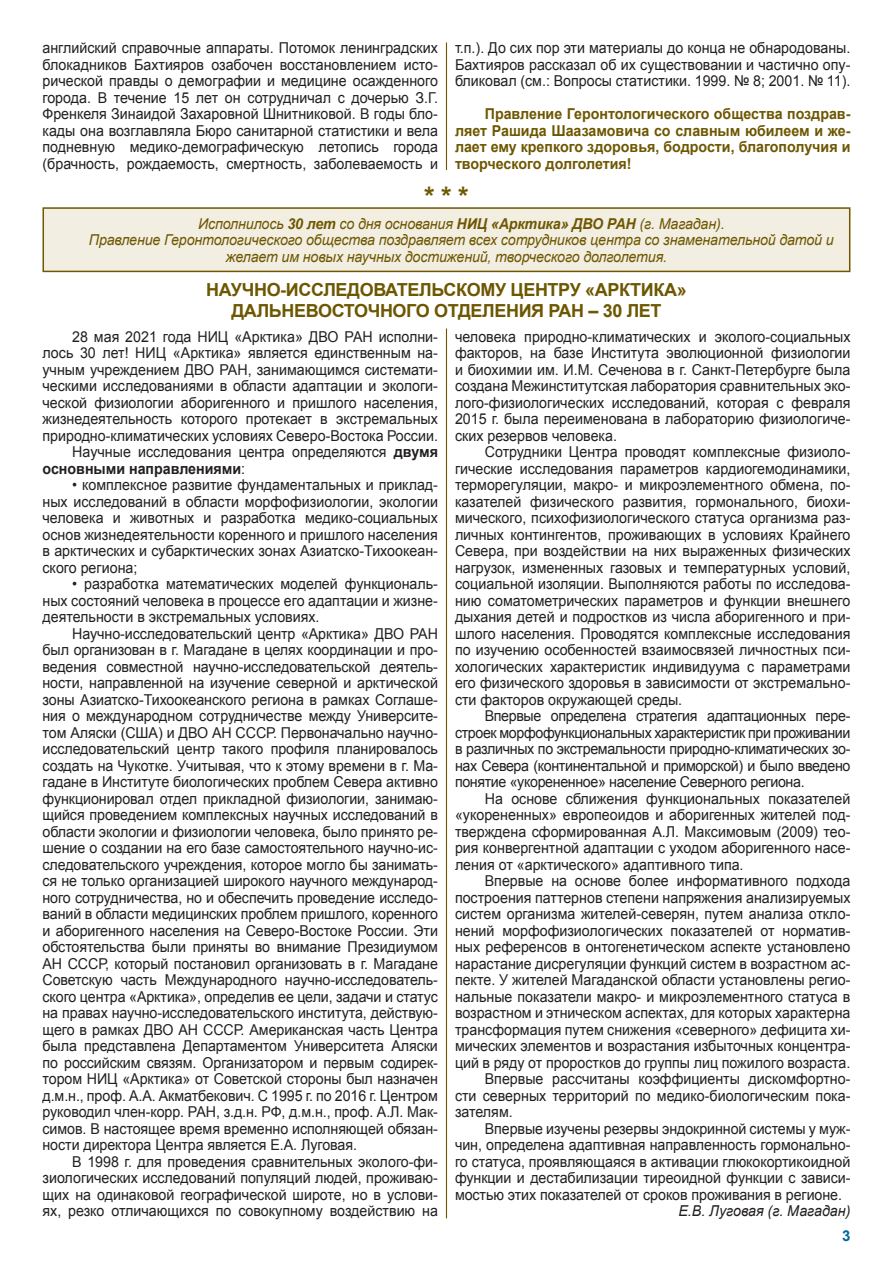
<style>
.page{position:relative;width:893px;height:1263px;background:#fff}
.page>*{position:absolute;margin:0;border:0;box-sizing:border-box;transform-origin:0 0}
.Заголовок_01{font:700 27px "Arial";color:#6d5700}
.Заголовок_01-2{font:700 18px "Arial";letter-spacing:-.02em;color:#6d5700}
.Текст_01{font:15px/16.5px "Arial";color:#231f20;text-align:justify;scale:.95 1}
.Текст_01-2{font:italic 15px/16.5px "Arial";letter-spacing:-.01em;color:#6d5700;scale:.95 1}
.Текст_01-3{font:700 15px/16.5px "Arial";color:#6d5700;text-align:justify;scale:.95 1}
.Текст_01-4{font:italic 15px "Arial";color:#231f20;scale:.95 1}
.t1{font:700 15px "Arial";color:#0068a0}
.s1{font-weight:700}
</style>
<div class="page">
<hr style="left:446px;top:43px;width:1px;height:127px;background:#6d5700">
<div style="left:43px;top:208px;width:807px;height:63px;background:#f3eee2"></div>
<div style="left:43px;top:207px;width:807px;height:65px;border:2px solid #6d5700"></div>
<hr style="left:446px;top:328px;width:1px;height:890px;background:#6d5700">
<p class="Текст_01" style="left:43px;top:40px;width:418px">английский справочные аппараты. Потомок ленинградских блокадников Бахтияров озабочен восстановлением исто&shy;рической правды о демографии и медицине осажденного города. В течение 15 лет он сотрудничал с дочерью З.Г.<br>Френкеля Зинаидой Захаровной Шнитниковой. В годы бло&shy;кады она возглавляла Бюро санитарной статистики и вела подневную медико-демографическую летопись города (брачность, рождаемость, смертность, заболеваемость и</p>
<p class="Текст_01" style="left:455px;top:40px;width:418px">т.п.). До сих пор эти материалы до конца не обнародованы.<br>Бахтияров рассказал об их существовании и частично опу&shy;бликовал (см.: Вопросы статистики. 1999. № 8; 2001. № 11).</p>
<p class="Текст_01-3" style="left:455px;top:106px;width:418px;text-indent:30px">Правление Геронтологического общества поздрав&shy;ляет Рашида Шаазамовича со славным юбилеем и же&shy;лает ему крепкого здоровья, бодрости, благополучия и творческого долголетия!</p>
<p class="Заголовок_01" style="left:424px;top:178px;width:46px">* * *</p>
<p class="Текст_01-2" style="left:198px;top:215px;width:556px">Исполнилось <span class="s1">30 лет</span> со дня основания <span class="s1">НИЦ «Арктика» ДВО РАН</span> (г. Магадан).</p>
<p class="Текст_01-2" style="left:226px;top:232px;width:641px;text-indent:-137px">Правление Геронтологического общества поздравляет всех сотрудников центра со знаменательной датой и желает им новых научных достижений, творческого долголетия.</p>
<p class="Заголовок_01-2" style="left:206px;top:278px;width:482px">НАУЧНО-ИССЛЕДОВАТЕЛЬСКОМУ ЦЕНТРУ «АРКТИКА»</p>
<p class="Заголовок_01-2" style="left:231px;top:299px;width:432px">ДАЛЬНЕВОСТОЧНОГО ОТДЕЛЕНИЯ РАН – 30 ЛЕТ</p>
<p class="Текст_01" style="left:43px;top:328px;width:418px;text-indent:30px">28 мая 2021 года НИЦ «Арктика» ДВО РАН исполни&shy;лось 30 лет! НИЦ «Арктика» является единственным на&shy;учным учреждением ДВО РАН, занимающимся системати&shy;ческими исследованиями в области адаптации и экологи&shy;ческой физиологии аборигенного и пришлого населения, жизнедеятельность которого протекает в экстремальных природно-климатических условиях Северо-Востока России.</p>
<p class="Текст_01" style="left:43px;top:444px;width:418px;text-indent:30px">Научные исследования центра определяются <span class="s1">двумя основными направлениями</span>:</p>
<p class="Текст_01" style="left:43px;top:477px;width:418px;text-indent:30px">• комплексное развитие фундаментальных и приклад&shy;ных исследований в области морфофизиологии, экологии человека и животных и разработка медико-социальных основ жизнедеятельности коренного и пришлого населения в арктических и субарктических зонах Азиатско-Тихоокеан&shy;ского региона;</p>
<p class="Текст_01" style="left:43px;top:576px;width:418px;text-indent:30px">• разработка математических моделей функциональ&shy;ных состояний человека в процессе его адаптации и жизне&shy;деятельности в экстремальных условиях.</p>
<p class="Текст_01" style="left:43px;top:625px;width:418px;text-indent:30px">Научно-исследовательский центр «Арктика» ДВО РАН был организован в г. Магадане в целях координации и про&shy;ведения совместной научно-исследовательской деятель&shy;ности, направленной на изучение северной и арктической зоны Азиатско-Тихоокеанского региона в рамках Соглаше&shy;ния о международном сотрудничестве между Университе&shy;том Аляски (США) и ДВО АН СССР. Первоначально научно&shy;исследовательский центр такого профиля планировалось создать на Чукотке. Учитывая, что к этому времени в г. Ма&shy;гадане в Институте биологических проблем Севера активно функционировал отдел прикладной физиологии, занимаю&shy;щийся проведением комплексных научных исследований в области экологии и физиологии человека, было принято ре&shy;шение о создании на его базе самостоятельного научно-ис&shy;следовательского учреждения, которое могло бы занимать&shy;ся не только организацией широкого научного международ&shy;ного сотрудничества, но и обеспечить проведение исследо&shy;ваний в области медицинских проблем пришлого, коренного и аборигенного населения на Северо-Востоке России. Эти обстоятельства были приняты во внимание Президиумом АН СССР, который постановил организовать в г. Магадане Советскую часть Международного научно-исследователь&shy;ского центра «Арктика», определив ее цели, задачи и статус на правах научно-исследовательского института, действую&shy;щего в рамках ДВО АН СССР. Американская часть Центра была представлена Департаментом Университета Аляски по российским связям. Организатором и первым содирек&shy;тором НИЦ «Арктика» от Советской стороны был назначен д.м.н., проф. А.А. Акматбекович. С 1995 г. по 2016 г. Центром руководил член-корр. РАН, з.д.н. РФ, д.м.н., проф. А.Л. Мак&shy;симов. В настоящее время временно исполняющей обязан&shy;ности директора Центра является Е.А. Луговая.</p>
<p class="Текст_01" style="left:43px;top:1153px;width:418px;text-indent:30px">В 1998 г. для проведения сравнительных эколого-фи&shy;зиологических исследований популяций людей, проживаю&shy;щих на одинаковой географической широте, но в услови&shy;ях, резко отличающихся по совокупному воздействию на</p>
<p class="Текст_01" style="left:455px;top:328px;width:418px">человека природно-климатических и эколого-социальных факторов, на базе Института эволюционной физиологии и биохимии им. И.М. Сеченова в г. Санкт-Петербурге была создана Межинститутская лаборатория сравнительных эко&shy;лого-физиологических исследований, которая с февраля 2015 г. была переименована в лабораторию физиологиче&shy;ских резервов человека.</p>
<p class="Текст_01" style="left:455px;top:444px;width:418px;text-indent:30px">Сотрудники Центра проводят комплексные физиоло&shy;гические исследования параметров кардиогемодинамики, терморегуляции, макро- и микроэлементного обмена, по&shy;казателей физического развития, гормонального, биохи&shy;мического, психофизиологического статуса организма раз&shy;личных контингентов, проживающих в условиях Крайнего Севера, при воздействии на них выраженных физических нагрузок, измененных газовых и температурных условий, социальной изоляции. Выполняются работы по исследова&shy;нию соматометрических параметров и функции внешнего дыхания детей и подростков из числа аборигенного и при&shy;шлого населения. Проводятся комплексные исследования по изучению особенностей взаимосвязей личностных пси&shy;хологических характеристик индивидуума с параметрами его физического здоровья в зависимости от экстремально&shy;сти факторов окружающей среды.</p>
<p class="Текст_01" style="left:455px;top:708px;width:418px;text-indent:30px">Впервые определена стратегия адаптационных пере&shy;строек морфофункциональных характеристик при проживании в различных по экстремальности природно-климатических зо&shy;нах Севера (континентальной и приморской) и было введено понятие «укорененное» население Северного региона.</p>
<p class="Текст_01" style="left:455px;top:790px;width:418px;text-indent:30px">На основе сближения функциональных показателей «укорененных» европеоидов и аборигенных жителей под&shy;тверждена сформированная А.Л. Максимовым (2009) тео&shy;рия конвергентной адаптации с уходом аборигенного насе&shy;ления от «арктического» адаптивного типа.</p>
<p class="Текст_01" style="left:455px;top:873px;width:418px;text-indent:30px">Впервые на основе более информативного подхода построения паттернов степени напряжения анализируемых систем организма жителей-северян, путем анализа откло&shy;нений морфофизиологических показателей от норматив&shy;ных референсов в онтогенетическом аспекте установлено нарастание дисрегуляции функций систем в возрастном ас&shy;пекте. У жителей Магаданской области установлены регио&shy;нальные показатели макро- и микроэлементного статуса в возрастном и этническом аспектах, для которых характерна трансформация путем снижения «северного» дефицита хи&shy;мических элементов и возрастания избыточных концентра&shy;ций в ряду от проростков до группы лиц пожилого возраста.</p>
<p class="Текст_01" style="left:455px;top:1071px;width:418px;text-indent:30px">Впервые рассчитаны коэффициенты дискомфортно&shy;сти северных территорий по медико-биологическим пока&shy;зателям.</p>
<p class="Текст_01" style="left:455px;top:1120px;width:418px;text-indent:30px">Впервые изучены резервы эндокринной системы у муж&shy;чин, определена адаптивная направленность гормонально&shy;го статуса, проявляющаяся в активации глюкокортикоидной функции и дестабилизации тиреоидной функции с зависи&shy;мостью этих показателей от сроков проживания в регионе.</p>
<p class="Текст_01-4" style="left:678px;top:1201px;width:183px">Е.В. Луговая (г. Магадан)</p>
<p class="t1" style="left:842px;top:1226px;width:10px">3</p>
</div>
